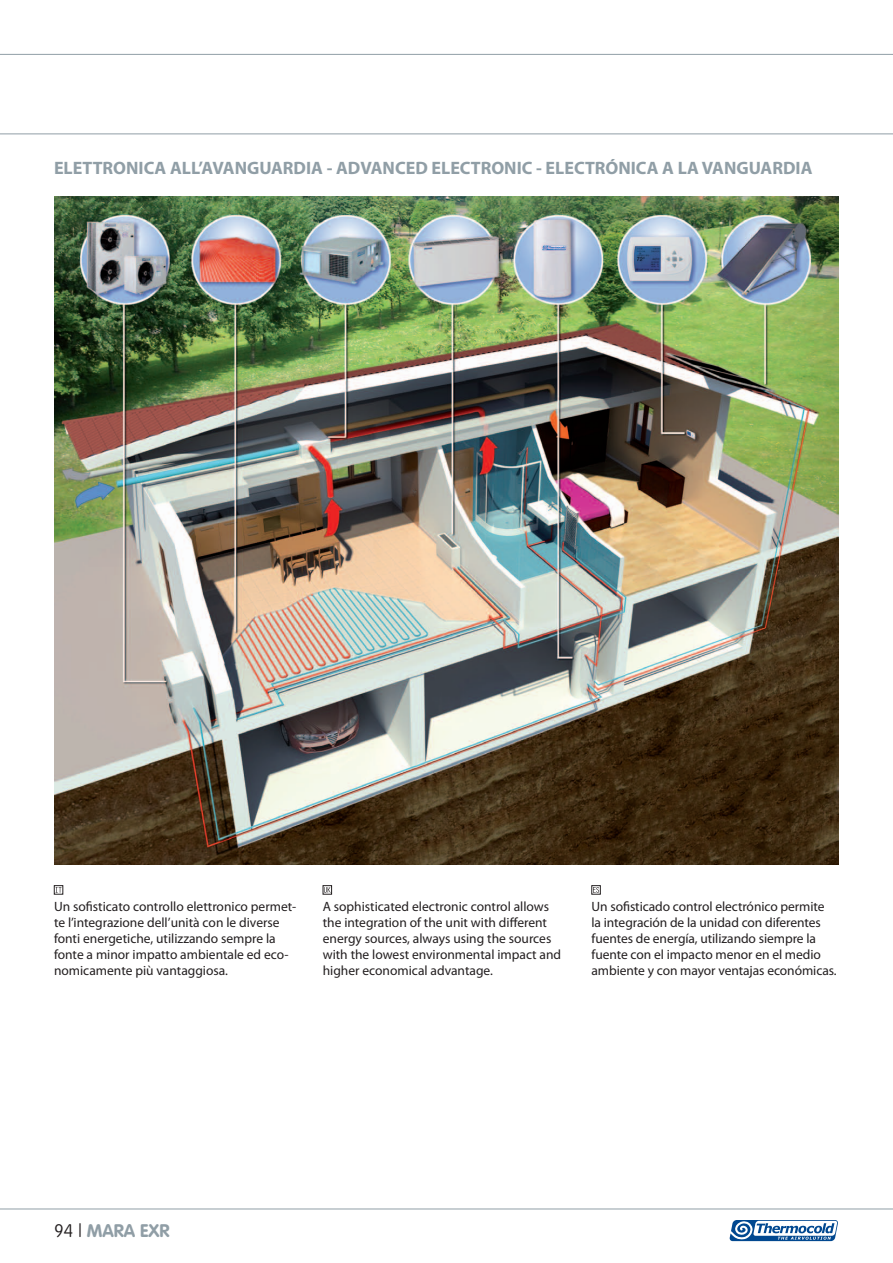
<style>
.page{position:relative;width:893px;height:1263px;background:#fff}
.page>*{position:absolute;margin:0;border:0;box-sizing:border-box;transform-origin:0 0}
.t1{font:700 18px "Myriad Pro";color:#909ea6}
.t2{font:700 18px "VAG Rounded";color:#909ea6}
.t3{font:13.5px/16.2px "Myriad Pro";color:#231f20}
.s1{font-weight:100;color:#231f20}
</style>
<div class="page">
<hr style="left:0;top:54px;width:893px;height:1px;background:#909ea6">
<hr style="left:0;top:133px;width:893px;height:1px;background:#909ea6">
<img style="left:54px;top:196px;width:785px;height:668px">
<svg style="left:56px;top:887px;width:5px;height:5px"></svg>
<div style="left:54px;top:885px;width:9px;height:9px;border:1px solid #231f20"></div>
<svg style="left:326px;top:887px;width:4px;height:5px"></svg>
<div style="left:323px;top:885px;width:9px;height:9px;border:1px solid #231f20"></div>
<div style="left:591px;top:885px;width:10px;height:9px;border:1px solid #231f20"></div>
<svg style="left:593px;top:887px;width:6px;height:6px"></svg>
<hr style="left:0;top:1208px;width:893px;height:1px;background:#909ea6">
<svg style="left:729px;top:1220px;width:109px;height:22px"></svg>
<h1 class="t1" style="left:54px;top:158px;width:760px">ELETTRONICA ALL’AVANGUARDIA - ADVANCED ELECTRONIC - ELECTRÓNICA A LA VANGUARDIA</h1>
<p class="t3" style="left:54px;top:898px;width:244px">Un sofisticato controllo elettronico permet&shy;te l’integrazione dell’unità con le diverse fonti energetiche, utilizzando sempre la fonte a minor impatto ambientale ed eco&shy;nomicamente più vantaggiosa.</p>
<p class="t3" style="left:323px;top:898px;width:240px">A sophisticated electronic control allows the integration of the unit with different energy sources, always using the sources with the lowest environmental impact and higher economical advantage.</p>
<p class="t3" style="left:591px;top:898px;width:247px">Un sofisticado control electrónico permite la integración de la unidad con diferentes fuentes de energía, utilizando siempre la fuente con el impacto menor en el medio ambiente y con mayor ventajas económicas.</p>
<h1 class="t2" style="left:54px;top:1220px;width:117px"><span class="s1">94 |</span> MARA EXR</h1>
</div>
